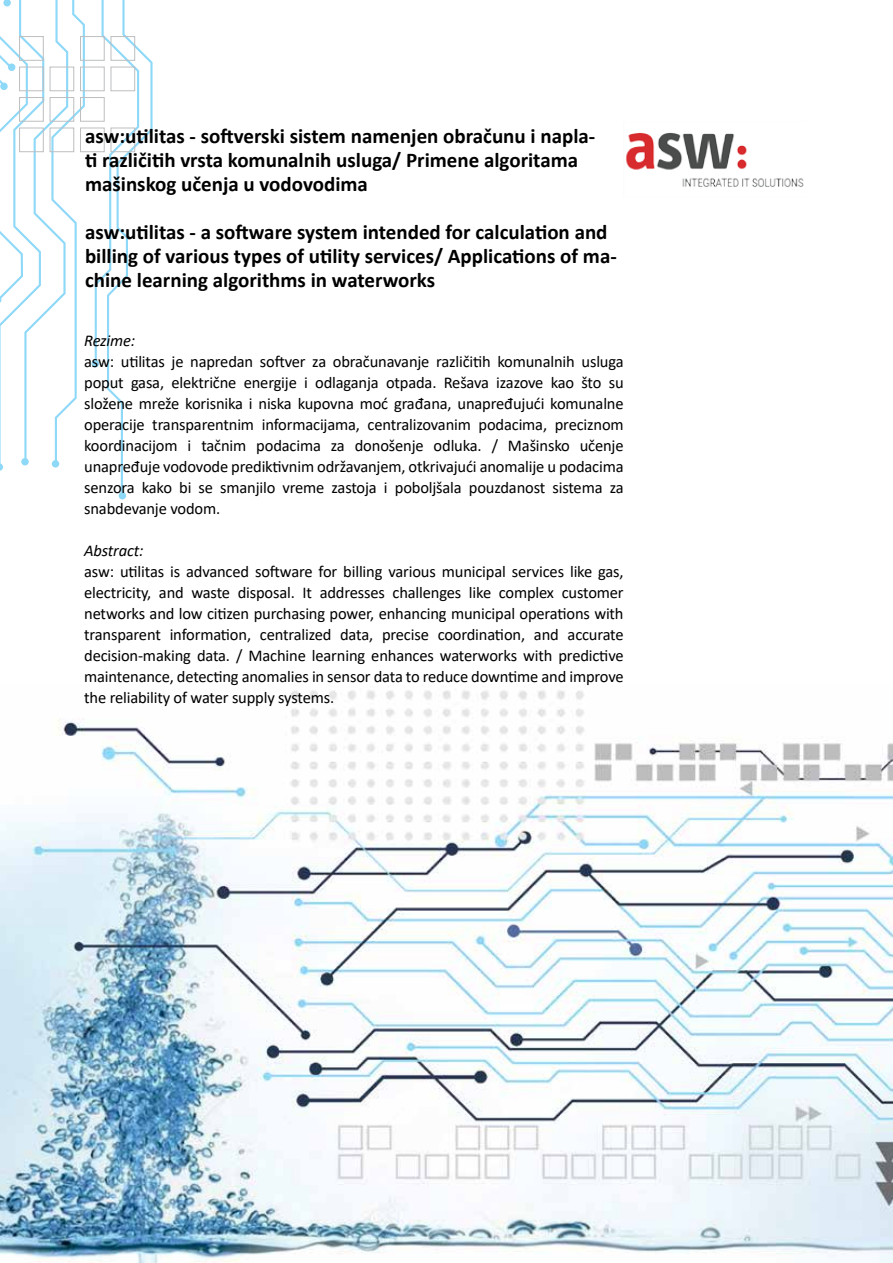
<style>
.page{position:relative;width:893px;height:1263px;background:#fff}
.page>*{position:absolute;margin:0;border:0;box-sizing:border-box;transform-origin:0 0}
.t1{font:700 21px/24px "Calibri";color:#000}
.t2{font:16.5px/21px "Calibri";letter-spacing:-.01em;color:#000;text-align:justify}
.t3{font:italic 16.5px "Calibri";letter-spacing:-.01em;color:#000}
</style>
<div class="page">
<svg style="left:0;top:0;width:153px;height:500px"></svg>
<svg style="left:19px;top:36px;width:117px;height:117px"></svg>
<img style="left:0;top:690px;width:893px;height:573px">
<img style="left:626px;top:132px;width:178px;height:55px">
<p class="t1" style="left:85px;top:124px;width:512px">asw:utilitas - softverski sistem namenjen obračunu i napla&shy;ti različitih vrsta komunalnih usluga/ Primene algoritama mašinskog učenja u vodovodima</p>
<p class="t1" style="left:85px;top:220px;width:533px">asw:utilitas - a software system intended for calculation and billing of various types of utility services/ Applications of ma&shy;chine learning algorithms in waterworks</p>
<p class="t3" style="left:84px;top:329px;width:53px">Rezime:</p>
<p class="t2" style="left:84px;top:351px;width:541px">asw: utilitas je napredan softver za obračunavanje različitih komunalnih usluga poput gasa, električne energije i odlaganja otpada. Rešava izazove kao što su složene mreže korisnika i niska kupovna moć građana, unapređujući komunalne operacije transparentnim informacijama, centralizovanim podacima, preciznom koordinacijom i tačnim podacima za donošenje odluka. / Mašinsko učenje unapređuje vodovode prediktivnim održavanjem, otkrivajući anomalije u podacima senzora kako bi se smanjilo vreme zastoja i poboljšala pouzdanost sistema za snabdevanje vodom.</p>
<p class="t3" style="left:84px;top:539px;width:61px">Abstract:</p>
<p class="t2" style="left:84px;top:561px;width:541px">asw: utilitas is advanced software for billing various municipal services like gas, electricity, and waste disposal. It addresses challenges like complex customer networks and low citizen purchasing power, enhancing municipal operations with transparent information, centralized data, precise coordination, and accurate decision-making data. / Machine learning enhances waterworks with predictive maintenance, detecting anomalies in sensor data to reduce downtime and improve the reliability of water supply systems.</p>
</div>
